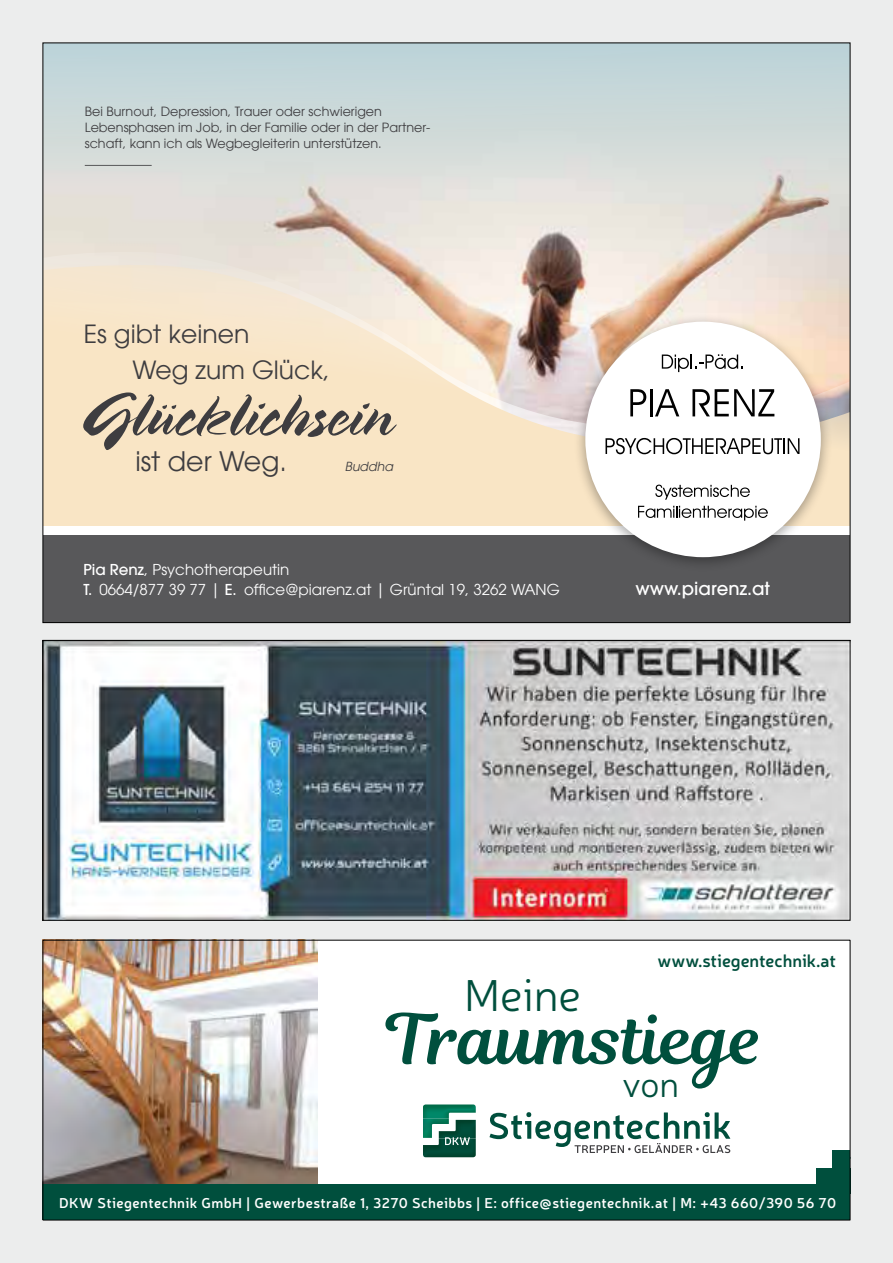
<style>
.page{position:relative;width:893px;height:1263px;background:#eceded}
.page>*{position:absolute;margin:0;border:0;box-sizing:border-box;transform-origin:0 0}
.t1{font:69.15px "Magnolia Script";color:#004f3d}
.t2{font:66.75px "Spring LP Std";color:#3e3d40}
.t3{font:300 45px "Neris";color:#004f3d}
.t4{font:300 35.55px "Neris";color:#004f3d}
.t5{font:26.85px "Avant Garde LT";color:#3e3d40}
.t6{font:25.05px/35.8px "Avant Garde LT";color:#3e3d40}
.t7{font:500 18px "Avant Garde LT";color:#fff}
.t8{font:600 17.55px "Neris";color:#004f3d}
.t9{font:15px/19.5px "Avant Garde LT";color:#fff}
.t10{font:600 14.25px "Neris";letter-spacing:.03em;color:#fff}
.t11{font:12.75px/16px "Avant Garde LT";color:#3e3d40}
.t12{font:italic 12.6px "Avant Garde LT";color:#3e3d40}
.s1{font-weight:500}
</style>
<div class="page">
<img style="left:45px;top:642px;width:803px;height:277px">
<svg style="left:42px;top:42px;width:809px;height:581px;background:#cdc9bf"></svg>
<div style="left:43px;top:940px;width:807px;height:280px;background:#fff"></div>
<img style="left:45px;top:942px;width:272px;height:242px">
<div style="left:43px;top:1184px;width:807px;height:36px;background:#004f3d"></div>
<img style="left:423px;top:1104px;width:53px;height:8px">
<svg style="left:423px;top:1112px;width:425px;height:72px"></svg>
<img style="left:423px;top:1119px;width:26px;height:19px">
<p class="t11" style="left:85px;top:103px;width:347px">Bei Burnout, Depression, Trauer oder schwierigen<br>Lebensphasen im Job, in der Familie oder in der Partner&shy;schaft, kann ich als Wegbegleiterin unterstützen.</p>
<h3 class="t6" style="left:132px;top:316px;width:199px;text-indent:-49px">Es gibt keinen<br>Weg zum Glück,</h3>
<h2 class="t2" style="left:80px;top:375px;width:315px">Glücklichsein</h2>
<p class="t12" style="left:345px;top:459px;width:50px">Buddha</p>
<h3 class="t5" style="left:135px;top:445px;width:153px">ist der Weg.</h3>
<p class="t9" style="left:83px;top:560px;width:478px"><span class="s1">Pia Renz</span>, Psychotherapeutin<br><span class="s1">T.</span> 0664/877 39 77 | <span class="s1">E.</span> office@piarenz.at | Grüntal 19, 3262 WANG</p>
<h3 class="t7" style="left:635px;top:577px;width:136px">www.piarenz.at</h3>
<h3 class="t8" style="left:657px;top:949px;width:180px">www.stiegentechnik.at</h3>
<h3 class="t3" style="left:464px;top:966px;width:118px">Meine</h3>
<h1 class="t1" style="left:387px;top:989px;width:377px">Traumstiege</h1>
<h3 class="t4" style="left:622px;top:1062px;width:59px">von</h3>
<p class="t10" style="left:59px;top:1193px;width:778px">DKW Stiegentechnik GmbH | Gewerbestraße 1, 3270 Scheibbs | E: office@stiegentechnik.at | M: +43 660/390 56 70</p>
</div>
